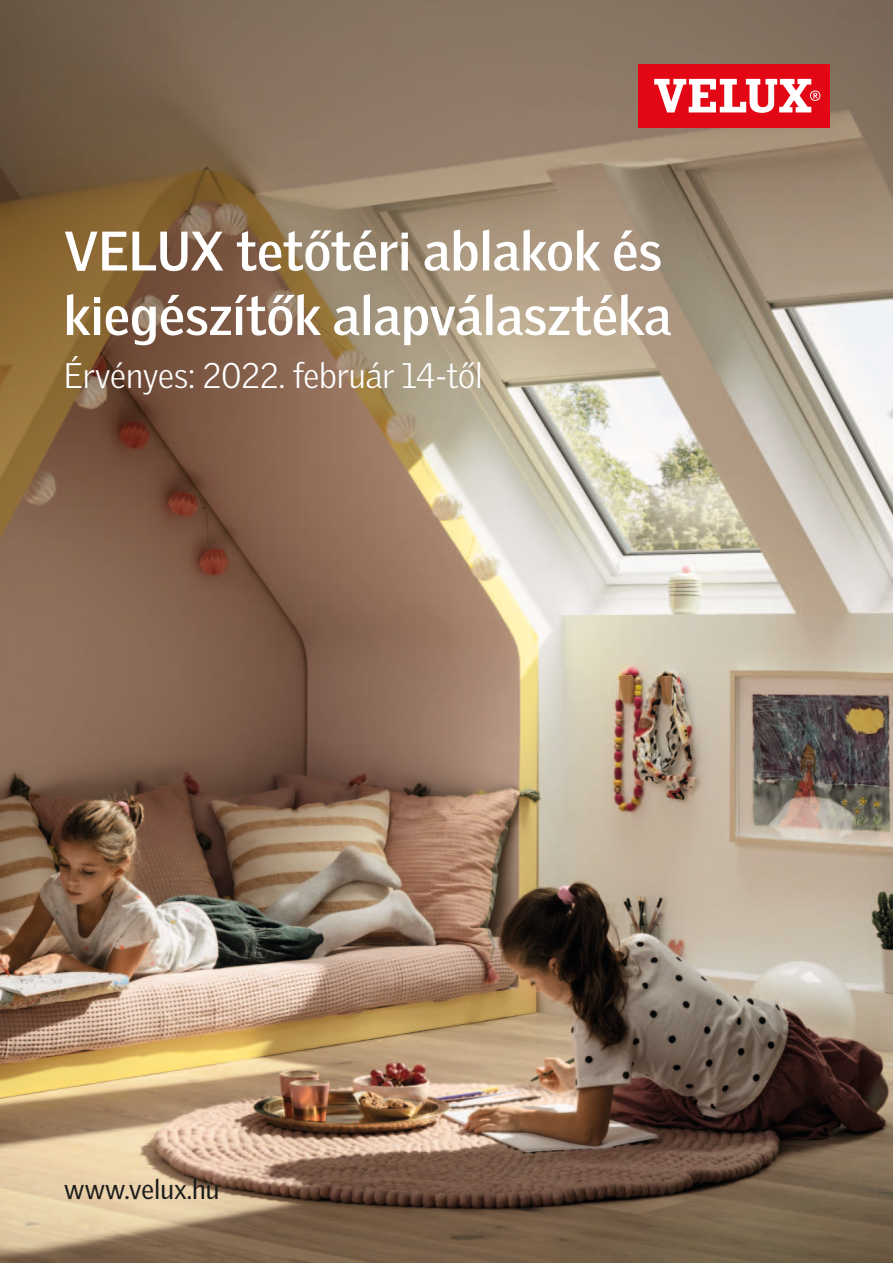
<style>
.page{position:relative;width:893px;height:1263px;background:#fff}
.page>*{position:absolute;margin:0;border:0;box-sizing:border-box;transform-origin:0 0}
.t1{font:700 54px/64.5px "Velux Gothic";color:#fff}
.t2{font:300 34.5px "Velux Gothic";color:#fff}
.t3{font:27px "Velux Gothic";color:#1d1d1b}
</style>
<div class="page">
<img style="left:0;top:0;width:893px;height:1263px">
<div style="left:638px;top:64px;width:191px;height:64px;background:#e30614"></div>
<svg style="left:654px;top:79px;width:166px;height:34px"></svg>
<p class="t1" style="left:64px;top:225px;width:609px">VELUX tetőtéri ablakok és kiegészítők alapválasztéka</p>
<p class="t2" style="left:64px;top:364px;width:421px">Érvényes: 2022. február 14-től</p>
<p class="t3" style="left:64px;top:1179px;width:157px">www.velux.hu</p>
</div>
